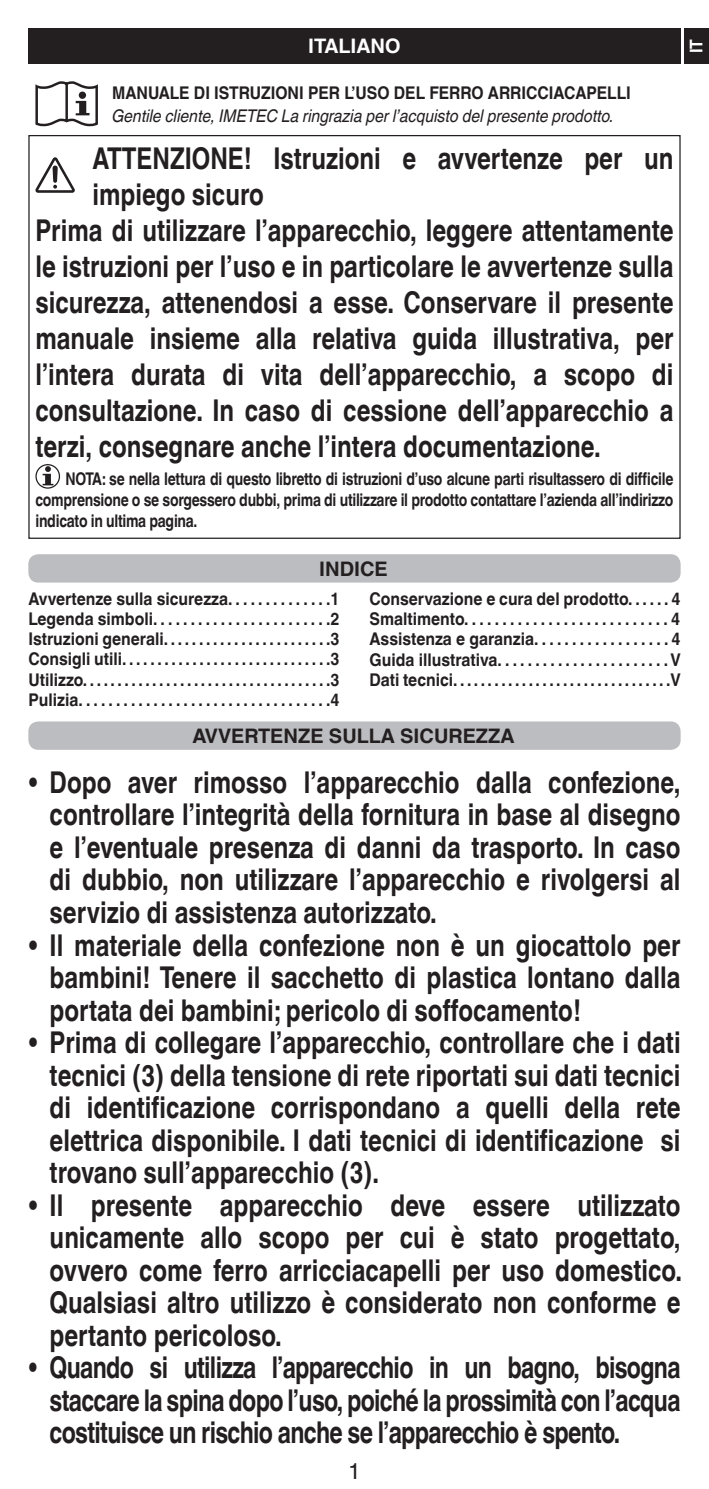
<style>
.page{position:relative;width:709px;height:1489px;background:#fff}
.page>*{position:absolute;margin:0;border:0;box-sizing:border-box;transform-origin:0 0}
.t1{font:700 30px/32.5px "Helvetica World";color:#231f20;text-align:justify;scale:.8 1}
.t2{font:700 30px/32.5px "Helvetica World";color:#231f20;text-align:justify;scale:.77 1}
.t3{font:22.5px "Helvetica World";color:#231f20}
.t4{font:700 20px "Helvetica World";color:#231f20}
.t5{font:700 20px "Helvetica World";color:#fff}
.t6{font:700 17.5px/20px "Helvetica World";color:#231f20;text-align:justify;scale:.9 1}
.t7{font:700 17.5px/21px "Helvetica World";color:#231f20;text-align:justify;scale:.8 1}
.t8{font:italic 17.5px "Helvetica World";color:#231f20;scale:.9 1}
.t9{font:700 17.5px "Helvetica World";color:#fff;scale:.9 1}
</style>
<div class="page">
<div style="left:28px;top:28px;width:652px;height:36px;background:#231f20"></div>
<svg style="left:43px;top:466px;width:10px;height:19px"></svg>
<div style="left:35px;top:464px;width:25px;height:24px;border:1px solid #231f20;border-radius:50%"></div>
<div style="left:28px;top:554px;width:652px;height:28px;background:#bcbdc0;border-radius:10px"></div>
<div style="left:28px;top:721px;width:652px;height:28px;background:#bcbdc0;border-radius:10px"></div>
<svg style="left:35px;top:81px;width:63px;height:45px"></svg>
<svg style="left:35px;top:157px;width:40px;height:36px"></svg>
<div style="left:685px;top:28px;width:24px;height:36px;background:#231f20"></div>
<p class="t5" style="left:308px;top:34px;width:94px">ITALIANO</p>
<p class="t6" style="left:112px;top:83px;width:578px">MANUALE DI ISTRUZIONI PER L’USO DEL FERRO ARRICCIACAPELLI</p>
<p class="t8" style="left:112px;top:106px;width:559px">Gentile cliente, IMETEC La ringrazia per l’acquisto del presente prodotto.</p>
<p class="t1" style="left:93px;top:140px;width:727px;line-height:36px">ATTENZIONE! Istruzioni e avvertenze per un impiego sicuro</p>
<p class="t1" style="left:35px;top:212px;width:799px;line-height:36px">Prima di utilizzare l’apparecchio, leggere attentamente le istruzioni per l’uso e in particolare le avvertenze sulla sicurezza, attenendosi a esse. Conservare il presente manuale insieme alla relativa guida illustrativa, per l’intera durata di vita dell’apparecchio, a scopo di consultazione. In caso di cessione dell’apparecchio a terzi, consegnare anche l’intera documentazione.</p>
<p class="t7" style="left:35px;top:468px;width:799px;text-indent:30px">NOTA: se nella lettura di questo libretto di istruzioni d’uso alcune parti risultassero di difficile comprensione o se sorgessero dubbi, prima di utilizzare il prodotto contattare l’azienda all’indirizzo indicato in ultima pagina.</p>
<p class="t4" style="left:319px;top:557px;width:70px">INDICE</p>
<p class="t6" style="left:28px;top:589px;width:347px">Avvertenze sulla sicurezza. . . . . . . . . . . . . .1<br>Legenda simboli. . . . . . . . . . . . . . . . . . . . . . . .2<br>Istruzioni generali. . . . . . . . . . . . . . . . . . . . . . . .3<br>Consigli utili. . . . . . . . . . . . . . . . . . . . . . . . . . . . . .3<br>Utilizzo. . . . . . . . . . . . . . . . . . . . . . . . . . . . . . . . . . . .3<br>Pulizia. . . . . . . . . . . . . . . . . . . . . . . . . . . . . . . . . .4</p>
<p class="t6" style="left:369px;top:589px;width:347px">Conservazione e cura del prodotto. . . . . . 4<br>Smaltimento. . . . . . . . . . . . . . . . . . . . . . . . . . . 4<br>Assistenza e garanzia. . . . . . . . . . . . . . . . . . 4<br>Guida illustrativa. . . . . . . . . . . . . . . . . . . . . . . V Dati tecnici. . . . . . . . . . . . . . . . . . . . . . . . . . . . . . . .V</p>
<p class="t4" style="left:192px;top:724px;width:323px">AVVERTENZE SULLA SICUREZZA</p>
<p class="t1" style="left:50px;top:766px;width:790px;text-indent:-21px">• Dopo aver rimosso l’apparecchio dalla confezione, controllare l’integrità della fornitura in base al disegno e l’eventuale presenza di danni da trasporto. In caso di dubbio, non utilizzare l’apparecchio e rivolgersi al servizio di assistenza autorizzato.</p>
<p class="t1" style="left:50px;top:928px;width:790px;text-indent:-21px">• Il materiale della confezione non è un giocattolo per bambini! Tenere il sacchetto di plastica lontano dalla portata dei bambini; pericolo di soffocamento!</p>
<p class="t1" style="left:50px;top:1026px;width:790px;text-indent:-21px">• Prima di collegare l’apparecchio, controllare che i dati tecnici (3) della tensione di rete riportati sui dati tecnici di identificazione corrispondano a quelli della rete elettrica disponibile. I dati tecnici di identificazione si trovano sull’apparecchio (3).</p>
<p class="t1" style="left:50px;top:1188px;width:792px;text-indent:-21px">• Il presente apparecchio deve essere utilizzato unicamente allo scopo per cui è stato progettato, ovvero come ferro arricciacapelli per uso domestico.<br>Qualsiasi altro utilizzo è considerato non conforme e pertanto pericoloso.</p>
<p class="t2" style="left:50px;top:1351px;width:821px;text-indent:-21px">• Quando si utilizza l’apparecchio in un bagno, bisogna staccare la spina dopo l’uso, poiché la prossimità con l’acqua costituisce un rischio anche se l’apparecchio è spento.</p>
<p class="t3" style="left:348px;top:1458px;width:14px">1</p>
<p class="t9" style="left:686px;top:53px;width:17px;rotate:-90deg">IT</p>
</div>
